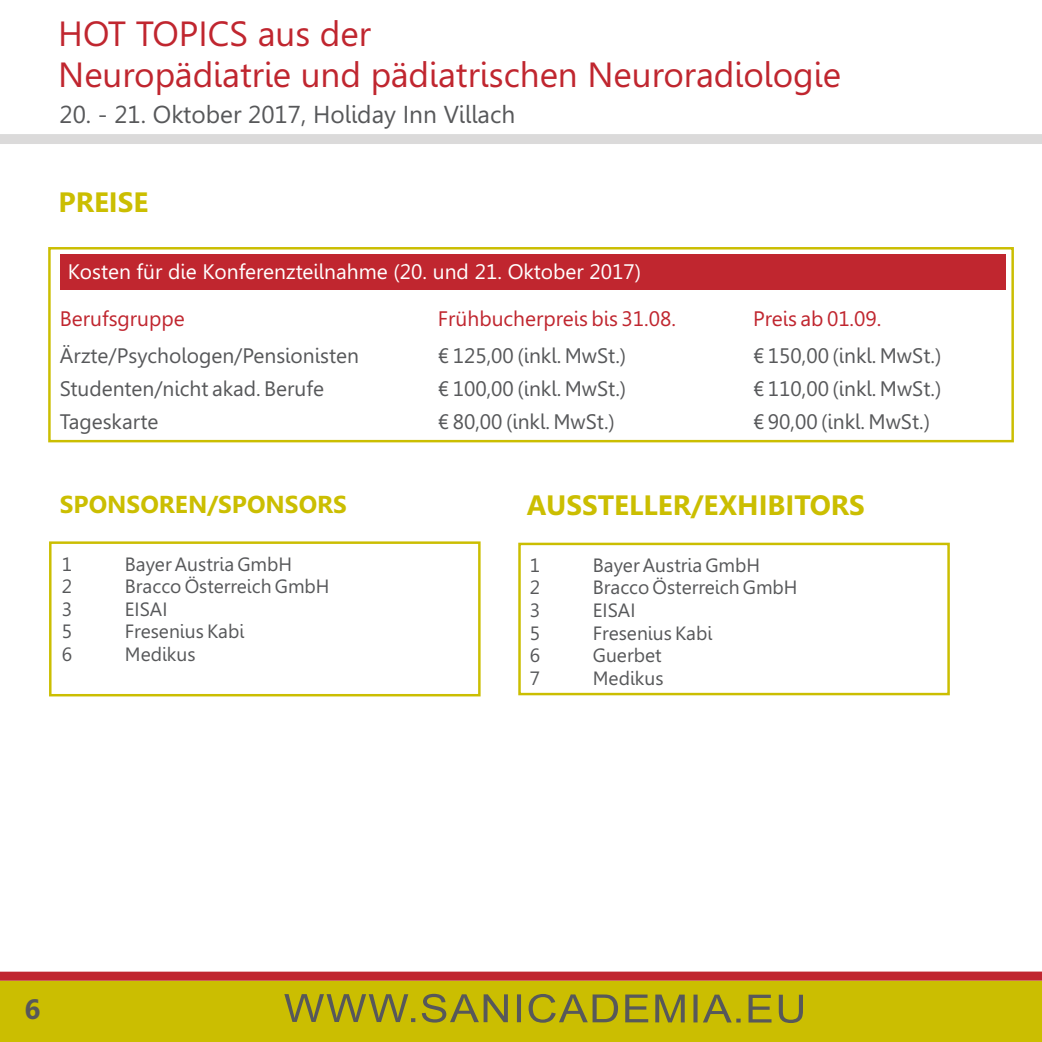
<style>
.page{position:relative;width:1042px;height:1042px;background:#fff}
.page>*{position:absolute;margin:0;border:0;box-sizing:border-box;transform-origin:0 0}
.t1{font:35px/40.9px "Gisha";color:#c0262f}
.t2{font:700 28px "Gisha";color:#cbbe01}
.t3{font:700 28px "Gisha";color:#57585a}
.t4{font:24.5px "Gisha";color:#57585a}
.t5{font:700 24.5px "Gisha";color:#cbbe01}
.t6{font:21px/32.7px "Gisha";color:#57585a}
.t7{font:21px "Gisha";color:#fff}
.t8{font:21px "Gisha";color:#c0262f}
.t9{font:19.25px "Gisha";color:#57585a}
</style>
<div class="page">
<div style="left:49px;top:541px;width:431px;height:155px;border:2px solid #cbbe01"></div>
<div style="left:48px;top:247px;width:966px;height:195px;border:2px solid #cbbe01"></div>
<div style="left:0;top:980px;width:1042px;height:62px;background:#cbbe01"></div>
<div style="left:0;top:971px;width:1042px;height:9px;background:#c0262f"></div>
<div style="left:60px;top:254px;width:945px;height:36px;background:#c0262f"></div>
<div style="left:0;top:134px;width:1042px;height:10px;background:#dbdada"></div>
<div style="left:518px;top:543px;width:432px;height:152px;border:2px solid #cbbe01"></div>
<svg style="left:284px;top:994px;width:519px;height:29px"></svg>
<h1 class="t1" style="left:58px;top:17px;width:784px">HOT TOPICS aus der<br>Neuropädiatrie und pädiatrischen Neuroradiologie</h1>
<p class="t4" style="left:59px;top:105px;width:457px">20. - 21. Oktober 2017, Holiday Inn Villach</p>
<h2 class="t2" style="left:59px;top:191px;width:91px">PREISE</h2>
<p class="t7" style="left:68px;top:264px;width:575px">Kosten für die Konferenzteilnahme (20. und 21. Oktober 2017)</p>
<p class="t8" style="left:60px;top:310px;width:126px">Berufsgruppe</p>
<p class="t8" style="left:438px;top:310px;width:239px">Frühbucherpreis bis 31.08.</p>
<p class="t8" style="left:753px;top:310px;width:130px">Preis ab 01.09.</p>
<p class="t6" style="left:60px;top:341px;width:301px">Ärz /Psychologen/Pensionisten<br>Studenten/nicht akad. Berufe</p>
<p class="t6" style="left:91px;top:341px;width:19px">te</p>
<p class="t6" style="left:438px;top:341px;width:190px">€ 125,00 (inkl. MwSt.)</p>
<p class="t6" style="left:753px;top:341px;width:190px">€ 150,00 (inkl. MwSt.)</p>
<p class="t6" style="left:438px;top:374px;width:190px">€ 100,00 (inkl. MwSt.)</p>
<p class="t6" style="left:753px;top:374px;width:190px">€ 110,00 (inkl. MwSt.)</p>
<p class="t6" style="left:60px;top:407px;width:100px">Tageskarte</p>
<p class="t6" style="left:438px;top:407px;width:178px">€ 80,00 (inkl. MwSt.)</p>
<p class="t6" style="left:753px;top:407px;width:178px">€ 90,00 (inkl. MwSt.)</p>
<p class="t5" style="left:60px;top:494px;width:289px">SPONSOREN/SPONSORS</p>
<h2 class="t2" style="left:527px;top:494px;width:339px">AUSSTELLER/EXHIBITORS</h2>
<p class="t9" style="left:62px;top:556px;width:12px">1</p>
<p class="t9" style="left:125px;top:556px;width:169px">Bayer Austria GmbH</p>
<p class="t9" style="left:62px;top:579px;width:12px">2</p>
<p class="t9" style="left:125px;top:579px;width:206px">Bracco Österreich GmbH</p>
<p class="t9" style="left:62px;top:601px;width:12px">3</p>
<p class="t9" style="left:125px;top:601px;width:44px">EISAI</p>
<p class="t9" style="left:62px;top:624px;width:12px">5</p>
<p class="t9" style="left:125px;top:624px;width:121px">Fresenius Kabi</p>
<p class="t9" style="left:62px;top:646px;width:12px">6</p>
<p class="t9" style="left:125px;top:646px;width:72px">Medikus</p>
<p class="t9" style="left:530px;top:557px;width:12px">1</p>
<p class="t9" style="left:593px;top:557px;width:169px">Bayer Austria GmbH</p>
<p class="t9" style="left:530px;top:580px;width:12px">2</p>
<p class="t9" style="left:593px;top:580px;width:206px">Bracco Österreich GmbH</p>
<p class="t9" style="left:530px;top:602px;width:12px">3</p>
<p class="t9" style="left:593px;top:602px;width:44px">EISAI</p>
<p class="t9" style="left:530px;top:625px;width:12px">5</p>
<p class="t9" style="left:593px;top:625px;width:121px">Fresenius Kabi</p>
<p class="t9" style="left:530px;top:647px;width:12px">6</p>
<p class="t9" style="left:593px;top:647px;width:70px">Guerbet</p>
<p class="t9" style="left:530px;top:670px;width:12px">7</p>
<p class="t9" style="left:593px;top:670px;width:72px">Medikus</p>
<h2 class="t3" style="left:25px;top:997px;width:18px">6</h2>
</div>
